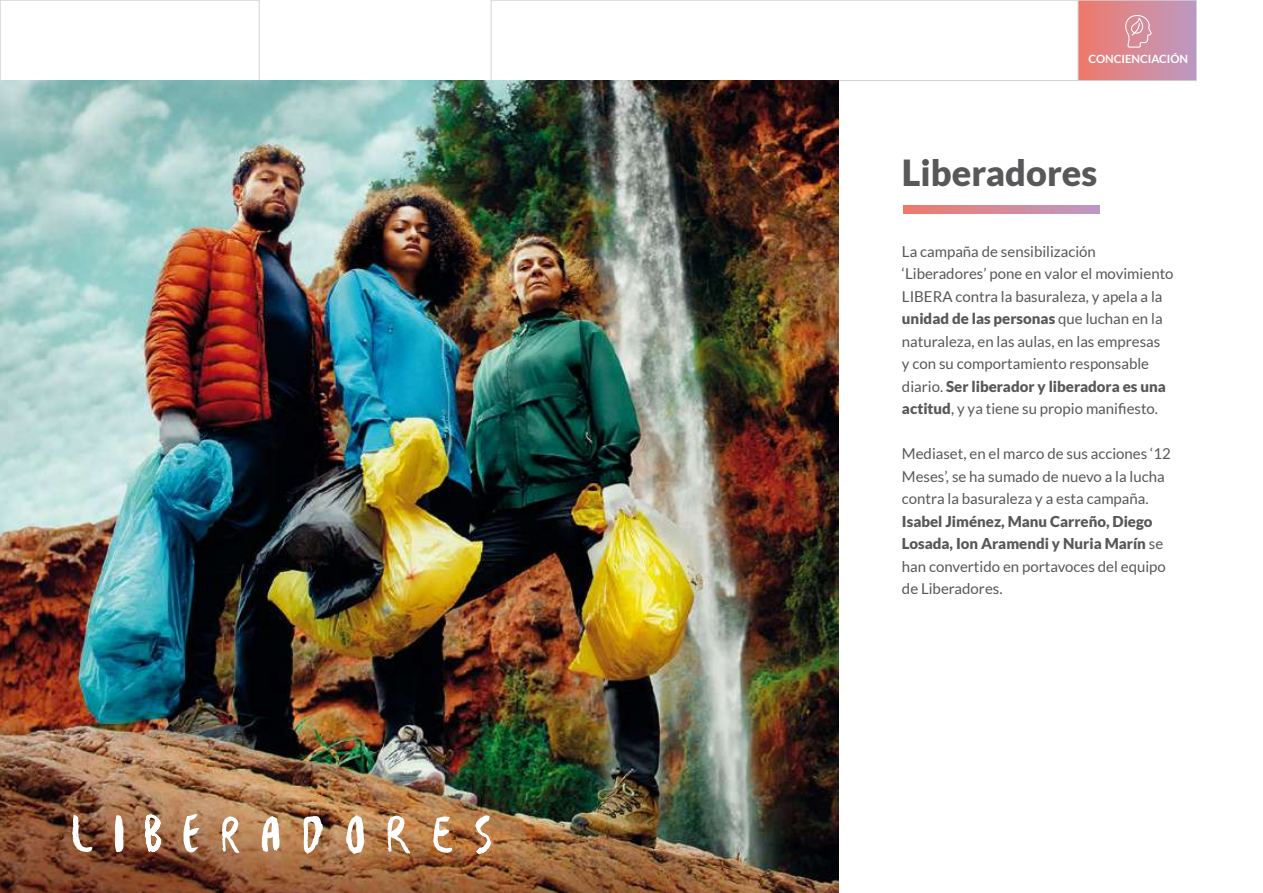
<style>
.page{position:relative;width:1263px;height:893px;background:#fff}
.page>*{position:absolute;margin:0;border:0;box-sizing:border-box;transform-origin:0 0}
.t1{font:900 36px "Lato";color:#58585a}
.t2{font:15px/22.5px "Lato";color:#58585a}
.t3{font:900 15px/22.5px "Lato";color:#58585a}
.t4{font:700 11.4px "Lato";color:#fff}
.s1{font-weight:900}
.s2{font-weight:400}
</style>
<div class="page">
<div style="left:0;top:0;width:259px;height:81px;background:#fff;border:1px solid #d1d2d4"></div>
<div style="left:491px;top:0;width:588px;height:81px;background:#fff;border:1px solid #d1d2d4"></div>
<div style="left:1078px;top:0;width:118px;height:81px;background:linear-gradient(to right,#ef7a6b,#bd99c2)"></div>
<div style="left:1078px;top:0;width:119px;height:81px;border:1px solid #d1d2d4"></div>
<svg style="left:1125px;top:15px;width:26px;height:33px"></svg>
<img style="left:0;top:81px;width:838px;height:812px">
<svg style="left:262px;top:816px;width:18px;height:36px"></svg>
<svg style="left:72px;top:814px;width:20px;height:38px"></svg>
<svg style="left:145px;top:814px;width:16px;height:38px"></svg>
<svg style="left:183px;top:814px;width:16px;height:38px"></svg>
<svg style="left:222px;top:816px;width:17px;height:37px"></svg>
<svg style="left:346px;top:815px;width:18px;height:39px"></svg>
<svg style="left:115px;top:815px;width:9px;height:37px"></svg>
<svg style="left:433px;top:816px;width:19px;height:37px"></svg>
<svg style="left:303px;top:816px;width:20px;height:39px"></svg>
<svg style="left:387px;top:816px;width:23px;height:37px"></svg>
<svg style="left:475px;top:815px;width:16px;height:39px"></svg>
<svg style="left:903px;top:206px;width:196px;height:7px"></svg>
<p class="t4" style="left:1088px;top:53px;width:101px">CONCIENCIACIÓN</p>
<h1 class="t1" style="left:902px;top:152px;width:197px">Liberadores</h1>
<p class="t2" style="left:902px;top:240px;width:273px">La campaña de sensibilización ‘Liberadores’ pone en valor el movimiento LIBERA contra la basuraleza, y apela a la <span class="s1">unidad de las personas</span> que luchan en la naturaleza, en las aulas, en las empresas<br>y con su comportamiento responsable diario. <span class="s1">Ser liberador y liberadora es una actitud</span>, y ya tiene su propio manifiesto.</p>
<p class="t2" style="left:902px;top:442px;width:270px">Mediaset, en el marco de sus acciones ‘12<br>Meses’, se ha sumado de nuevo a la lucha contra la basuraleza y a esta campaña.</p>
<p class="t3" style="left:902px;top:509px;width:265px">Isabel Jiménez, Manu Carreño, Diego<br>Losada, Ion Aramendi y Nuria Marín <span class="s2">se han convertido en portavoces del equipo de Liberadores.</span></p>
</div>
